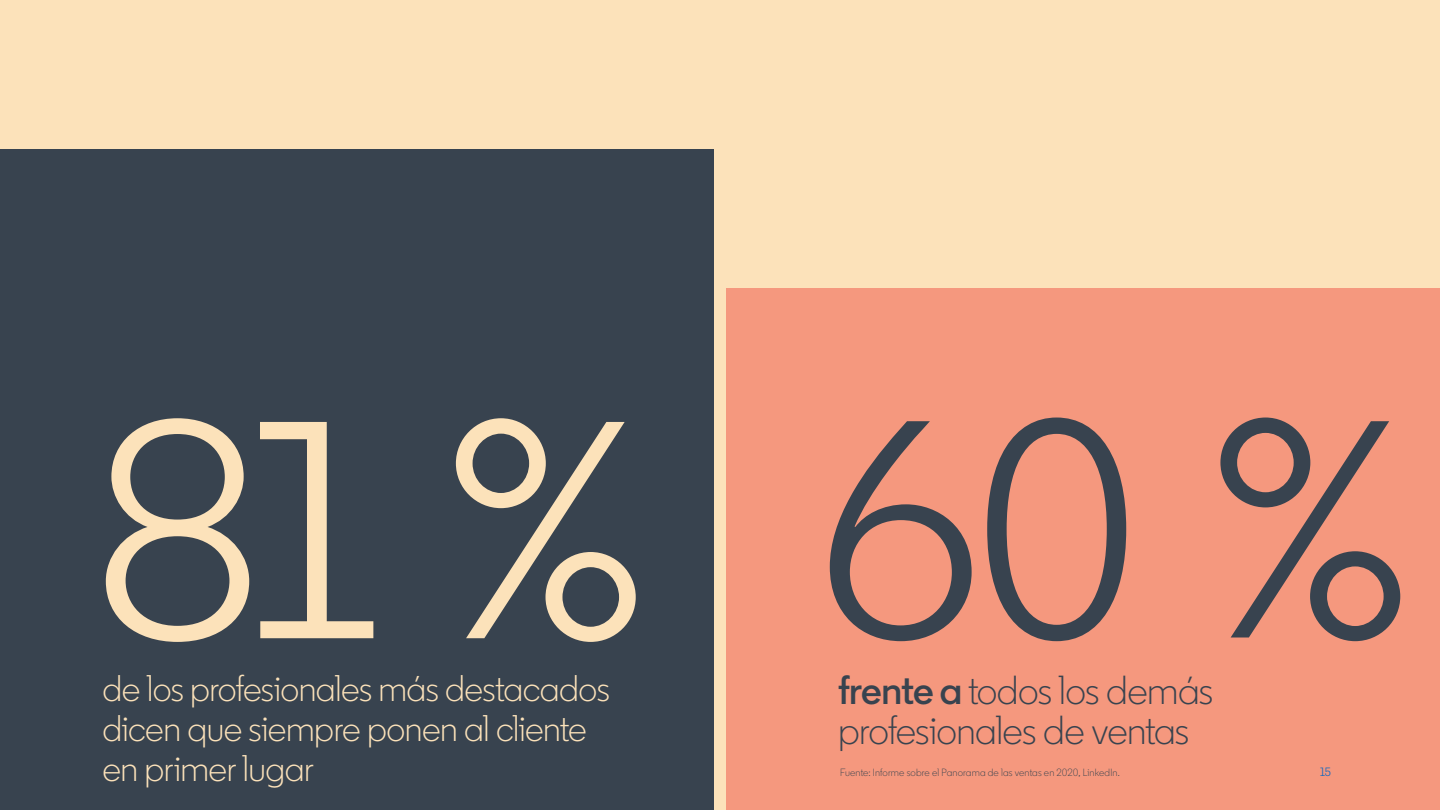
<style>
.page{position:relative;width:1440px;height:810px;background:#fff}
.page>*{position:absolute;margin:0;border:0;box-sizing:border-box;transform-origin:0 0}
.t1{font:309px "Community";color:#fce2ba}
.t2{font:309px "Community";color:#38434f}
.Body_16pt{font:300 40.5px/40.5px "Community";letter-spacing:-.02em;color:#38434f}
.Body_16pt-2{font:300 37.05px/40.1px "Community";letter-spacing:-.015em;color:#fce2ba}
.t3{font:12px "Community";color:#0a66c2}
.Body_16pt-3{font:300 10.5px "Community";letter-spacing:.015em;color:#38434f}
.s1{font-weight:600}
</style>
<div class="page">
<div style="left:0;top:0;width:726px;height:810px;background:#fce2ba"></div>
<div style="left:726px;top:0;width:714px;height:810px;background:#fce2ba"></div>
<div style="left:0;top:150px;width:714px;height:660px;background:#38434f"></div>
<div style="left:726px;top:289px;width:714px;height:521px;background:#f5987e"></div>
<p class="t1" style="left:92px;top:343px;width:562px">81 %</p>
<p class="t2" style="left:817px;top:342px;width:602px">60 %</p>
<p class="Body_16pt" style="left:838px;top:670px;width:377px"><span class="s1">frente a</span> todos los demás profesionales de ventas</p>
<p class="Body_16pt-3" style="left:840px;top:766px;width:281px">Fuente: Informe sobre el Panorama de las ventas en 2020, LinkedIn.</p>
<p class="t3" style="left:1320px;top:765px;width:13px">15</p>
<p class="Body_16pt-2" style="left:102px;top:669px;width:509px">de los profesionales más destacados dicen que siempre ponen al cliente en primer lugar</p>
</div>
